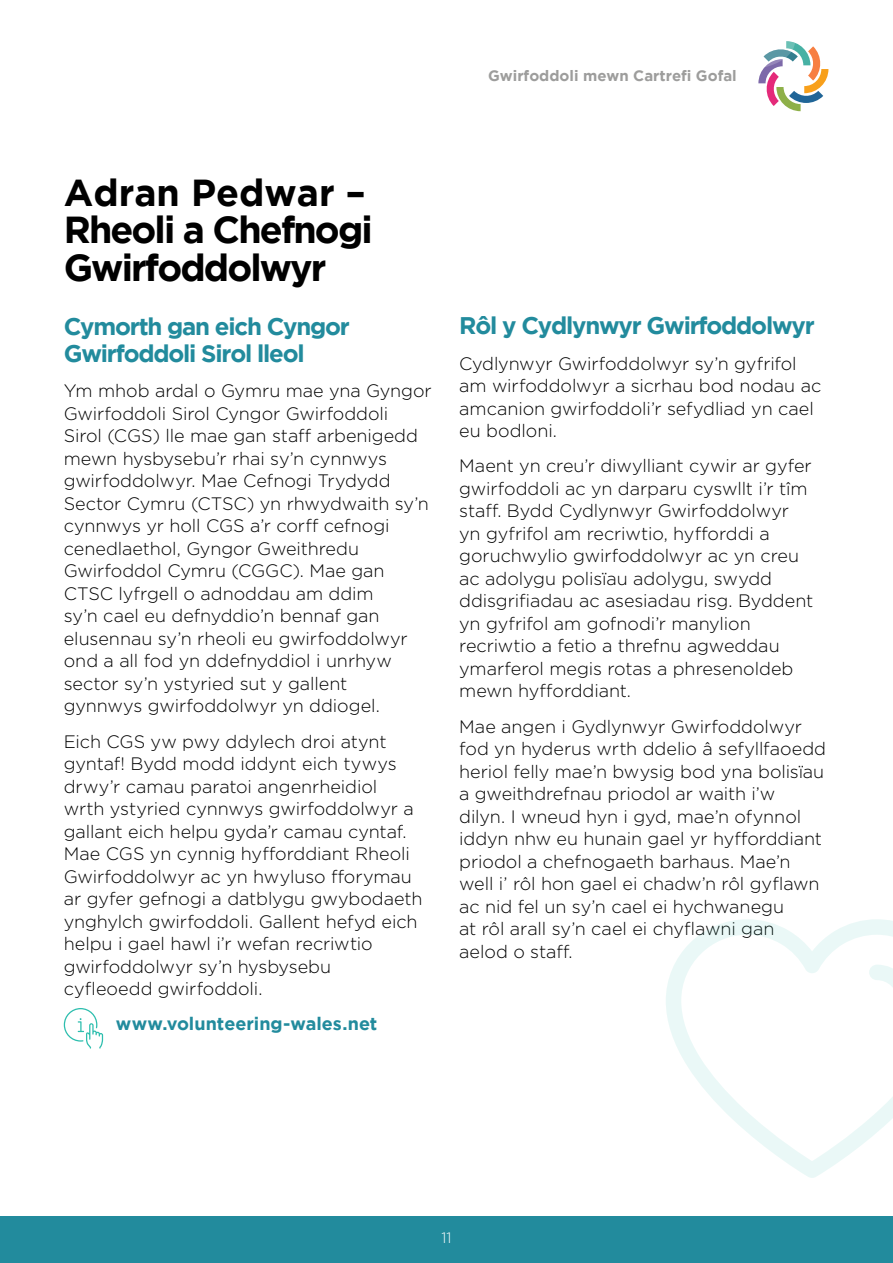
<style>
.page{position:relative;width:893px;height:1263px;background:#fff}
.page>*{position:absolute;margin:0;border:0;box-sizing:border-box;transform-origin:0 0}
.Body{font:700 37.5px/37.5px "Gotham";letter-spacing:-.05em;color:#000}
.Body-2{font:700 37.5px "Gotham";color:#000}
.t1{font:700 24px/27px "Gotham";letter-spacing:-.05em;color:#228b9d}
.Body-3{font:300 18px/22.5px "Gotham";letter-spacing:-.005em;color:#000}
.Body-4{font:700 18px "Gotham";color:#228b9d}
.t2{font:700 15px "Gotham";color:#9d9d9c}
.t3{font:300 15px "Gotham";color:#fff}
</style>
<div class="page">
<svg style="left:758px;top:41px;width:70px;height:70px"></svg>
<div style="left:0;top:1216px;width:893px;height:47px;background:#228b9d"></div>
<svg style="left:666px;top:919px;width:227px;height:259px"></svg>
<svg style="left:869px;top:964px;width:24px;height:44px"></svg>
<svg style="left:64px;top:1008px;width:39px;height:40px"></svg>
<p class="t2" style="left:488px;top:67px;width:250px">Gwirfoddoli mewn Cartrefi Gofal</p>
<p class="Body-2" style="left:64px;top:171px;width:303px">Adran Pedwar –</p>
<h1 class="Body" style="left:64px;top:210px;width:310px">Rheoli a Chefnogi<br>Gwirfoddolwyr</h1>
<h2 class="t1" style="left:64px;top:312px;width:288px">Cymorth gan eich Cyngor<br>Gwirfoddoli Sirol lleol</h2>
<p class="Body-3" style="left:64px;top:379px;width:370px">Ym mhob ardal o Gymru mae yna Gyngor Gwirfoddoli Sirol Cyngor Gwirfoddoli<br>Sirol (CGS) lle mae gan staff arbenigedd mewn hysbysebu’r rhai sy’n cynnwys gwirfoddolwyr. Mae Cefnogi Trydydd Sector Cymru (CTSC) yn rhwydwaith sy’n cynnwys yr holl CGS a’r corff cefnogi cenedlaethol, Gyngor Gweithredu Gwirfoddol Cymru (CGGC). Mae gan CTSC lyfrgell o adnoddau am ddim<br>sy’n cael eu defnyddio’n bennaf gan elusennau sy’n rheoli eu gwirfoddolwyr ond a all fod yn ddefnyddiol i unrhyw sector sy’n ystyried sut y gallent<br>gynnwys gwirfoddolwyr yn ddiogel.</p>
<p class="Body-3" style="left:64px;top:729px;width:360px">Eich CGS yw pwy ddylech droi atynt gyntaf! Bydd modd iddynt eich tywys drwy’r camau paratoi angenrheidiol wrth ystyried cynnwys gwirfoddolwyr a gallant eich helpu gyda’r camau cyntaf.<br>Mae CGS yn cynnig hyfforddiant Rheoli Gwirfoddolwyr ac yn hwyluso fforymau ar gyfer gefnogi a datblygu gwybodaeth ynghylch gwirfoddoli. Gallent hefyd eich helpu i gael hawl i’r wefan recriwtio gwirfoddolwyr sy’n hysbysebu cyfleoedd gwirfoddoli.</p>
<p class="Body-4" style="left:116px;top:1013px;width:263px">www.volunteering-wales.net</p>
<h2 class="t1" style="left:459px;top:312px;width:357px">Rôl y Cydlynwyr Gwirfoddolwyr</h2>
<p class="Body-3" style="left:459px;top:351px;width:364px">Cydlynwyr Gwirfoddolwyr sy’n gyfrifol am wirfoddolwyr a sicrhau bod nodau ac amcanion gwirfoddoli’r sefydliad yn cael eu bodloni.</p>
<p class="Body-3" style="left:459px;top:454px;width:356px">Maent yn creu’r diwylliant cywir ar gyfer gwirfoddoli ac yn darparu cyswllt i’r tîm staff. Bydd Cydlynwyr Gwirfoddolwyr yn gyfrifol am recriwtio, hyfforddi a goruchwylio gwirfoddolwyr ac yn creu ac adolygu polisïau adolygu, swydd ddisgrifiadau ac asesiadau risg. Byddent yn gyfrifol am gofnodi’r manylion recriwtio a fetio a threfnu agweddau ymarferol megis rotas a phresenoldeb mewn hyfforddiant.</p>
<p class="Body-3" style="left:459px;top:714px;width:368px">Mae angen i Gydlynwyr Gwirfoddolwyr fod yn hyderus wrth ddelio â sefyllfaoedd heriol felly mae’n bwysig bod yna bolisïau a gweithdrefnau priodol ar waith i’w<br>dilyn. I wneud hyn i gyd, mae’n ofynnol iddyn nhw eu hunain gael yr hyfforddiant priodol a chefnogaeth barhaus. Mae’n well i’ rôl hon gael ei chadw’n rôl gyflawn ac nid fel un sy’n cael ei hychwanegu<br>at rôl arall sy’n cael ei chyflawni gan aelod o staff.</p>
<p class="t3" style="left:441px;top:1228px;width:12px">11</p>
</div>
